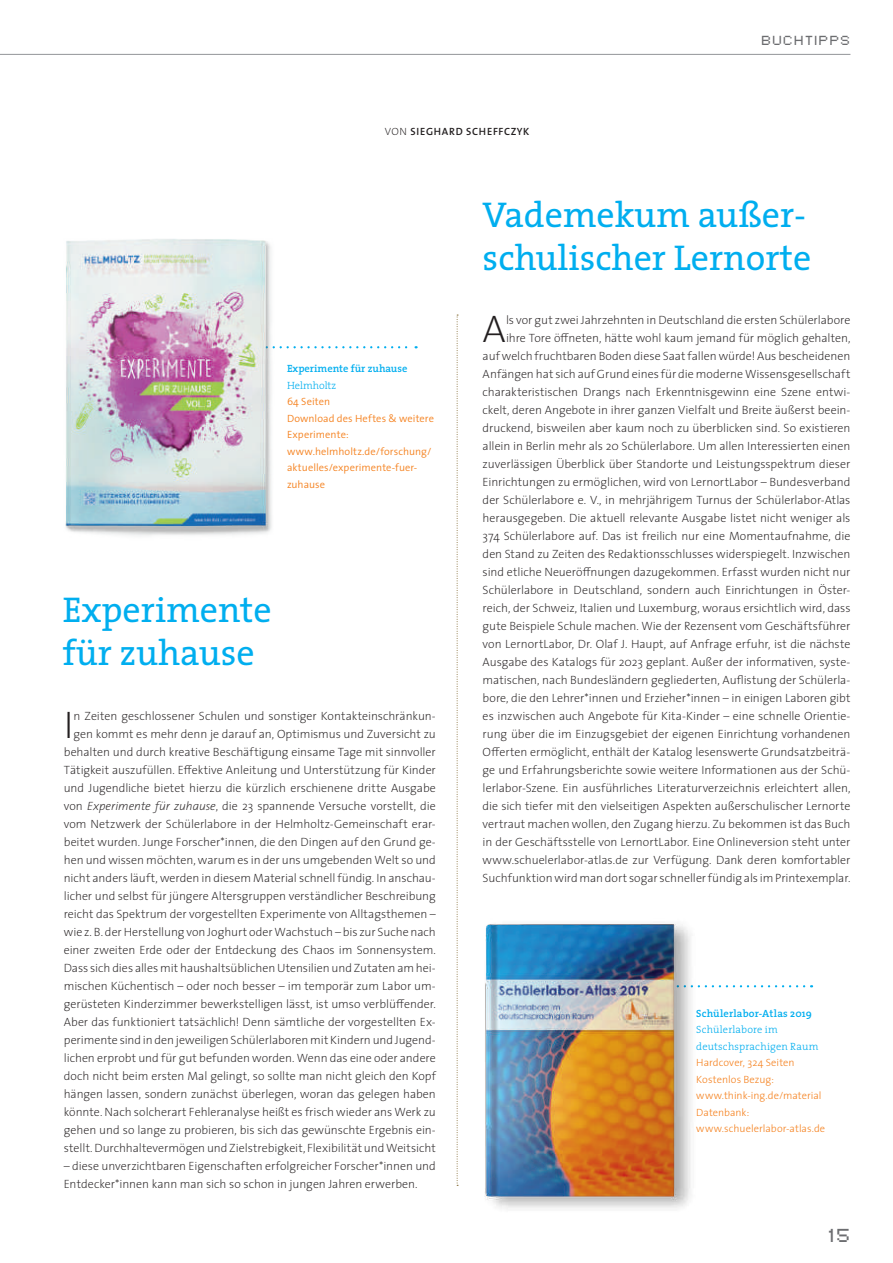
<style>
.page{position:relative;width:893px;height:1263px;background:#fff}
.page>*{position:absolute;margin:0;border:0;box-sizing:border-box;transform-origin:0 0}
.t1{font:200 38.7px "The Sans";color:#231f20}
.t2{font:36px/43.2px "The Serif";color:#00aeef}
.t3{font:15px "Pixel FJ8 pt 1 Normal";color:#6c6d70}
.t4{font:200 12px/18px "The Sans";color:#231f20;text-align:right}
.t5{font:300 10.5px/16.5px "The Sans";letter-spacing:.01em;color:#f58220}
.t6{font:300 10.5px/16.5px "The Sans";letter-spacing:.005em;color:#f58220}
.t7{font:300 10.5px/16.5px "The Serif";letter-spacing:.01em;color:#00aeef}
.t8{font:600 10.5px "The Serif";color:#00aeef}
.t9{font:600 10.5px "The Sans";letter-spacing:.065em;color:#231f20}
.t10{font:10.5px "Pixel FJ8 pt 1 Normal";letter-spacing:.16em;color:#6c6d70}
.s1{font-weight:200}
.s2{font-style:italic}
</style>
<div class="page">
<svg style="left:697px;top:985px;width:107px;height:2px"></svg>
<img style="left:485px;top:924px;width:208px;height:285px">
<svg style="left:279px;top:346px;width:138px;height:2px"></svg>
<hr style="left:0;top:54px;width:850px;height:1px;background:#939598">
<img style="left:65px;top:239px;width:210px;height:297px">
<svg style="left:457px;top:315px;width:1px;height:871px"></svg>
<p class="t9" style="left:385px;top:123px;width:146px"><span class="s1">VON</span> SIEGHARD SCHEFFCZYK</p>
<p class="t10" style="left:762px;top:32px;width:90px">BUCHTIPPS</p>
<p class="t8" style="left:287px;top:360px;width:122px">Experimente für zuhause</p>
<p class="t7" style="left:287px;top:377px;width:51px">Helmholtz</p>
<p class="t5" style="left:287px;top:393px;width:149px">64 Seiten<br>Download des Heftes &amp; weitere<br>Experimente: www.helmholtz.de/forschung/ aktuelles/experimente-fuer&shy;zuhause</p>
<h2 class="t2" style="left:63px;top:587px;width:211px">Experimente für zuhause</h2>
<p class="t4" style="left:64px;top:707px;width:374px">n Zeiten geschlossener Schulen und sonstiger Kontakteinschränkun&shy;gen kommt es mehr denn je darauf an, Optimismus und Zuversicht zu behalten und durch kreative Beschäftigung einsame Tage mit sinnvoller Tätigkeit auszufüllen. Effektive Anleitung und Unterstützung für Kinder und Jugendliche bietet hierzu die kürzlich erschienene dritte Ausgabe von <span class="s2">Experimente für zuhause</span>, die 23 spannende Versuche vorstellt, die vom Netzwerk der Schülerlabore in der Helmholtz-Gemeinschaft erar&shy;beitet wurden. Junge Forscher*innen, die den Dingen auf den Grund ge&shy;hen und wissen möchten, warum es in der uns umgebenden Welt so und nicht anders läuft, werden in diesem Material schnell fündig. In anschau&shy;licher und selbst für jüngere Altersgruppen verständlicher Beschreibung reicht das Spektrum der vorgestellten Experimente von Alltagsthemen – wie z. B. der Herstellung von Joghurt oder Wachstuch – bis zur Suche nach einer zweiten Erde oder der Entdeckung des Chaos im Sonnensystem.<br>Dass sich dies alles mit haushaltsüblichen Utensilien und Zutaten am hei&shy;mischen Küchentisch – oder noch besser – im temporär zum Labor um&shy;gerüsteten Kinderzimmer bewerkstelligen lässt, ist umso verblüffender.<br>Aber das funktioniert tatsächlich! Denn sämtliche der vorgestellten Ex&shy;perimente sind in den jeweiligen Schülerlaboren mit Kindern und Jugend&shy;lichen erprobt und für gut befunden worden. Wenn das eine oder andere doch nicht beim ersten Mal gelingt, so sollte man nicht gleich den Kopf hängen lassen, sondern zunächst überlegen, woran das gelegen haben könnte. Nach solcherart Fehleranalyse heißt es frisch wieder ans Werk zu gehen und so lange zu probieren, bis sich das gewünschte Ergebnis ein&shy;stellt. Durchhaltevermögen und Zielstrebigkeit, Flexibilität und Weitsicht</p>
<p class="t4" style="left:64px;top:1157px;width:374px;text-align:left">– diese unverzichtbaren Eigenschaften erfolgreicher Forscher*innen und<br>Entdecker*innen kann man sich so schon in jungen Jahren erwerben.</p>
<h1 class="t1" style="left:64px;top:704px;width:11px">I</h1>
<h2 class="t2" style="left:483px;top:192px;width:330px">Vademekum außer&shy;schulischer Lernorte</h2>
<p class="t4" style="left:483px;top:311px;width:369px">ls vor gut zwei Jahrzehnten in Deutschland die ersten Schülerlabore<br>ihre Tore öffneten, hätte wohl kaum jemand für möglich gehalten,<br>auf welch fruchtbaren Boden diese Saat fallen würde! Aus bescheidenen Anfängen hat sich auf Grund eines für die moderne Wissensgesellschaft charakteristischen Drangs nach Erkenntnisgewinn eine Szene entwi&shy;ckelt, deren Angebote in ihrer ganzen Vielfalt und Breite äußerst beein&shy;druckend, bisweilen aber kaum noch zu überblicken sind. So existieren allein in Berlin mehr als 20 Schülerlabore. Um allen Interessierten einen zuverlässigen Überblick über Standorte und Leistungsspektrum dieser Einrichtungen zu ermöglichen, wird von LernortLabor – Bundesverband der Schülerlabore e. V., in mehrjährigem Turnus der Schülerlabor-Atlas herausgegeben. Die aktuell relevante Ausgabe listet nicht weniger als 374 Schülerlabore auf. Das ist freilich nur eine Momentaufnahme, die den Stand zu Zeiten des Redaktionsschlusses widerspiegelt. Inzwischen sind etliche Neueröffnungen dazugekommen. Erfasst wurden nicht nur Schülerlabore in Deutschland, sondern auch Einrichtungen in Öster&shy;reich, der Schweiz, Italien und Luxemburg, woraus ersichtlich wird, dass gute Beispiele Schule machen. Wie der Rezensent vom Geschäftsführer von LernortLabor, Dr. Olaf J. Haupt, auf Anfrage erfuhr, ist die nächste Ausgabe des Katalogs für 2023 geplant. Außer der informativen, syste&shy;matischen, nach Bundesländern gegliederten, Auflistung der Schülerla&shy;bore, die den Lehrer*innen und Erzieher*innen – in einigen Laboren gibt es inzwischen auch Angebote für Kita-Kinder – eine schnelle Orientie&shy;rung über die im Einzugsgebiet der eigenen Einrichtung vorhandenen Offerten ermöglicht, enthält der Katalog lesenswerte Grundsatzbeiträ&shy;ge und Erfahrungsberichte sowie weitere Informationen aus der Schü&shy;lerlabor-Szene. Ein ausführliches Literaturverzeichnis erleichtert allen, die sich tiefer mit den vielseitigen Aspekten außerschulischer Lernorte vertraut machen wollen, den Zugang hierzu. Zu bekommen ist das Buch in der Geschäftsstelle von LernortLabor. Eine Onlineversion steht unter www.schuelerlabor-atlas.de zur Verfügung. Dank deren komfortabler Suchfunktion wird man dort sogar schneller fündig als im Printexemplar.</p>
<h1 class="t1" style="left:483px;top:308px;width:25px">A</h1>
<p class="t8" style="left:696px;top:1004px;width:117px">Schülerlabor-Atlas 2019</p>
<p class="t7" style="left:696px;top:1021px;width:124px">Schülerlabore im deutschsprachigen Raum</p>
<p class="t6" style="left:696px;top:1054px;width:130px">Hardcover, 324 Seiten<br>Kostenlos Bezug: www.think-ing.de/material<br>Datenbank: www.schuelerlabor-atlas.de</p>
<p class="t3" style="left:829px;top:1223px;width:23px">15</p>
</div>
